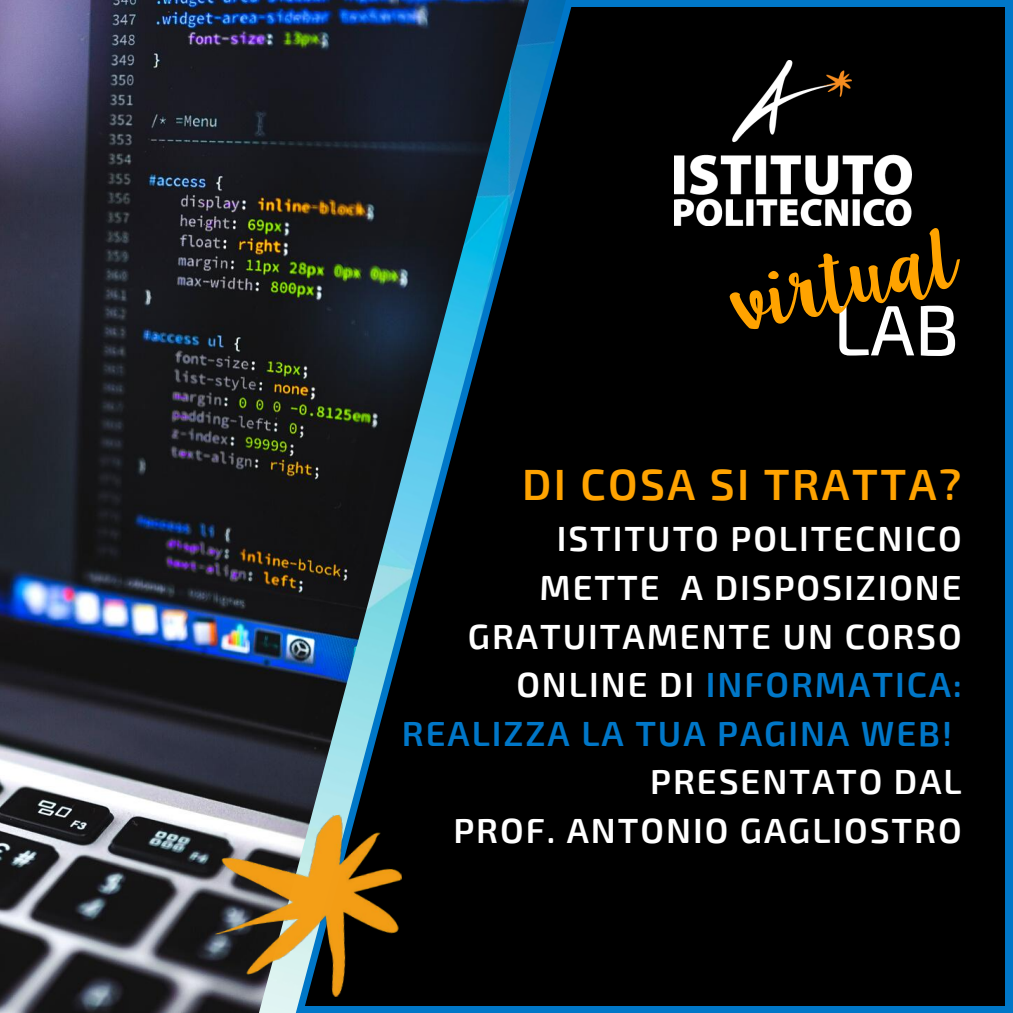
<style>
.page{position:relative;width:1013px;height:1013px;background:#fff}
.page>*{position:absolute;margin:0;border:0;box-sizing:border-box;transform-origin:0 0}
.t1{font:71.25px "Lilly Belle";color:#ffa300}
.t2{font:500 71.25px "Exo 2";color:#fff}
.t3{font:600 43.75px "Exo 2";letter-spacing:.055em;color:#ffa300}
.t4{font:600 35px/48.6px "Exo 2";letter-spacing:.055em;color:#fff;text-align:right}
.s1{color:#0077c8}
</style>
<div class="page">
<img style="left:0;top:0;width:86px;height:1012px">
<img style="left:86px;top:0;width:161px;height:1012px">
<div style="left:247px;top:0;width:758px;height:1012px;background:#000"></div>
<div style="left:1005px;top:0;width:7px;height:1012px;background:#0077c8"></div>
<div style="left:554px;top:0;width:458px;height:7px;background:#0077c8"></div>
<div style="left:303px;top:1005px;width:709px;height:7px;background:#0077c8"></div>
<div style="left:566px;top:7px;width:86px;height:999px;background:#000"></div>
<img style="left:259px;top:0;width:307px;height:1012px">
<img style="left:202px;top:808px;width:213px;height:202px">
<img style="left:674px;top:60px;width:237px;height:165px">
<h1 class="t1" style="left:724px;top:251px;width:228px;rotate:-13deg">virtual</h1>
<h1 class="t2" style="left:833px;top:284px;width:127px">LAB</h1>
<p class="t3" style="left:522px;top:456px;width:441px">DI COSA SI TRATTA?</p>
<p class="t4" style="left:402px;top:513px;width:561px">ISTITUTO POLITECNICO<br>METTE A DISPOSIZIONE<br>GRATUITAMENTE UN CORSO<br>ONLINE DI <span class="s1">INFORMATICA:<br>REALIZZA LA TUA PAGINA WEB!</span></p>
<p class="t4" style="left:453px;top:755px;width:510px">PRESENTATO DAL<br>PROF. ANTONIO GAGLIOSTRO</p>
</div>
